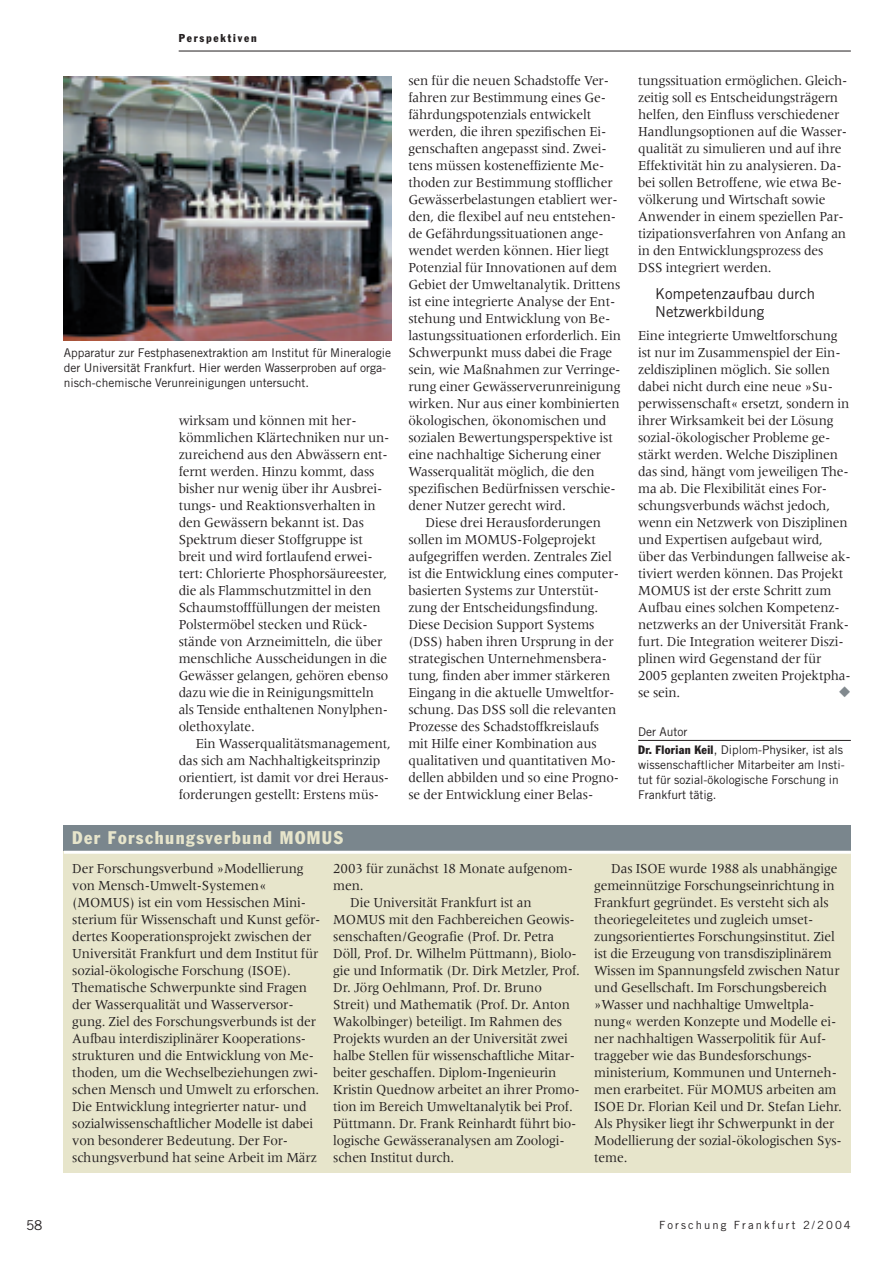
<style>
.page{position:relative;width:893px;height:1263px;background:#fff}
.page>*{position:absolute;margin:0;border:0;box-sizing:border-box;transform-origin:0 0}
.t1{font:condensed 18px "Franklin Gothic";letter-spacing:.08em;color:#e7e5cb}
.t2{font:15px/18px "Trade Gothic";color:#231f20}
.t3{font:14.25px/17px "Meridien";letter-spacing:-.01em;color:#231f20;scale:.95 1}
.t4{font:13.5px "Trade Gothic";color:#231f20}
.t5{font:12px/14.9px "Trade Gothic";color:#231f20}
.t6{font:11.25px "Trade Gothic";letter-spacing:.185em;color:#231f20}
.t7{font:condensed 11.25px "Franklin Gothic";letter-spacing:.16em;color:#231f20}
.s1{font-family:"Franklin Gothic";font-stretch:condensed}
</style>
<div class="page">
<hr style="left:179px;top:51px;width:671px;height:1px;background:#231f20">
<img style="left:64px;top:77px;width:327px;height:263px">
<div style="left:64px;top:828px;width:786px;height:345px;background:#e7e5cb"></div>
<div style="left:64px;top:826px;width:786px;height:25px;background:#7a868d"></div>
<hr style="left:64px;top:851px;width:786px;height:3px;background:#fff">
<hr style="left:638px;top:740px;width:212px;height:1px;background:#231f20">
<p class="t7" style="left:179px;top:34px;width:80px">Perspektiven</p>
<p class="t5" style="left:64px;top:346px;width:329px">Apparatur zur Festphasenextraktion am Institut für Mineralogie der Universität Frankfurt. Hier werden Wasserproben auf orga&shy;nisch-chemische Verunreinigungen untersucht.</p>
<p class="t3" style="left:179px;top:413px;width:223px">wirksam und können mit her&shy;kömmlichen Klärtechniken nur un&shy;zureichend aus den Abwässern ent&shy;fernt werden. Hinzu kommt, dass bisher nur wenig über ihr Ausbrei&shy;tungs- und Reaktionsverhalten in den Gewässern bekannt ist. Das<br>Spektrum dieser Stoffgruppe ist breit und wird fortlaufend erwei&shy;tert: Chlorierte Phosphorsäureester, die als Flammschutzmittel in den<br>Schaumstofffüllungen der meisten<br>Polstermöbel stecken und Rück&shy;stände von Arzneimitteln, die über menschliche Ausscheidungen in die<br>Gewässer gelangen, gehören ebenso dazu wie die in Reinigungsmitteln als Tenside enthaltenen Nonylphen&shy;olethoxylate.</p>
<p class="t3" style="left:179px;top:736px;width:225px;text-indent:17px">Ein Wasserqualitätsmanagement, das sich am Nachhaltigkeitsprinzip orientiert, ist damit vor drei Heraus&shy;forderungen gestellt: Erstens müs-</p>
<p class="t1" style="left:72px;top:831px;width:272px">Der Forschungsverbund MOMUS</p>
<p class="t3" style="left:408px;top:73px;width:225px">sen für die neuen Schadstoffe Ver&shy;fahren zur Bestimmung eines Ge&shy;fährdungspotenzials entwickelt werden, die ihren spezifischen Ei&shy;genschaften angepasst sind. Zwei&shy;tens müssen kosteneffiziente Me&shy;thoden zur Bestimmung stofflicher Gewässerbelastungen etabliert wer&shy;den, die flexibel auf neu entstehen&shy;de Gefährdungssituationen ange&shy;wendet werden können. Hier liegt Potenzial für Innovationen auf dem Gebiet der Umweltanalytik. Drittens ist eine integrierte Analyse der Ent&shy;stehung und Entwicklung von Be&shy;lastungssituationen erforderlich. Ein Schwerpunkt muss dabei die Frage sein, wie Maßnahmen zur Verringe&shy;rung einer Gewässerverunreinigung wirken. Nur aus einer kombinierten ökologischen, ökonomischen und sozialen Bewertungsperspektive ist eine nachhaltige Sicherung einer Wasserqualität möglich, die den spezifischen Bedürfnissen verschie&shy;dener Nutzer gerecht wird.</p>
<p class="t3" style="left:408px;top:515px;width:223px;text-indent:17px">Diese drei Herausforderungen sollen im MOMUS-Folgeprojekt aufgegriffen werden. Zentrales Ziel ist die Entwicklung eines computer&shy;basierten Systems zur Unterstüt&shy;zung der Entscheidungsfindung.<br>Diese Decision Support Systems (DSS) haben ihren Ursprung in der strategischen Unternehmensbera&shy;tung, finden aber immer stärkeren Eingang in die aktuelle Umweltfor&shy;schung. Das DSS soll die relevanten Prozesse des Schadstoffkreislaufs mit Hilfe einer Kombination aus qualitativen und quantitativen Mo&shy;dellen abbilden und so eine Progno&shy;se der Entwicklung einer Belas-</p>
<p class="t3" style="left:638px;top:73px;width:222px">tungssituation ermöglichen. Gleich&shy;zeitig soll es Entscheidungsträgern helfen, den Einfluss verschiedener Handlungsoptionen auf die Wasser&shy;qualität zu simulieren und auf ihre Effektivität hin zu analysieren. Da&shy;bei sollen Betroffene, wie etwa Be&shy;völkerung und Wirtschaft sowie Anwender in einem speziellen Par&shy;tizipationsverfahren von Anfang an in den Entwicklungsprozess des DSS integriert werden.</p>
<p class="t2" style="left:655px;top:286px;width:161px">Kompetenzaufbau durch<br>Netzwerkbildung</p>
<p class="t3" style="left:638px;top:328px;width:225px">Eine integrierte Umweltforschung ist nur im Zusammenspiel der Ein&shy;zeldisziplinen möglich. Sie sollen dabei nicht durch eine neue »Su&shy;perwissenschaft« ersetzt, sondern in ihrer Wirksamkeit bei der Lösung sozial-ökologischer Probleme ge&shy;stärkt werden. Welche Disziplinen das sind, hängt vom jeweiligen The&shy;ma ab. Die Flexibilität eines For&shy;schungsverbunds wächst jedoch, wenn ein Netzwerk von Disziplinen und Expertisen aufgebaut wird, über das Verbindungen fallweise ak&shy;tiviert werden können. Das Projekt MOMUS ist der erste Schritt zum Aufbau eines solchen Kompetenz&shy;netzwerks an der Universität Frank&shy;furt. Die Integration weiterer Diszi&shy;plinen wird Gegenstand der für 2005 geplanten zweiten Projektpha&shy;se sein.</p>
<p class="t5" style="left:638px;top:724px;width:206px;line-height:18.1px">Der Autor<br><span class="s1">Dr. Florian Keil</span>, Diplom-Physiker, ist als</p>
<p class="t5" style="left:638px;top:758px;width:208px">wissenschaftlicher Mitarbeiter am Insti&shy;tut für sozial-ökologische Forschung in<br>Frankfurt tätig.</p>
<p class="t3" style="left:72px;top:861px;width:263px">Der Forschungsverbund »Modellierung von Mensch-Umwelt-Systemen« (MOMUS) ist ein vom Hessischen Mini&shy;sterium für Wissenschaft und Kunst geför&shy;dertes Kooperationsprojekt zwischen der Universität Frankfurt und dem Institut für sozial-ökologische Forschung (ISOE).<br>Thematische Schwerpunkte sind Fragen der Wasserqualität und Wasserversor&shy;gung. Ziel des Forschungsverbunds ist der Aufbau interdisziplinärer Kooperations&shy;strukturen und die Entwicklung von Me&shy;thoden, um die Wechselbeziehungen zwi&shy;schen Mensch und Umwelt zu erforschen.<br>Die Entwicklung integrierter natur- und sozialwissenschaftlicher Modelle ist dabei von besonderer Bedeutung. Der For&shy;schungsverbund hat seine Arbeit im März</p>
<p class="t3" style="left:333px;top:861px;width:254px">2003 für zunächst 18 Monate aufgenom-</p>
<p class="t3" style="left:333px;top:878px;width:33px">men.</p>
<p class="t3" style="left:350px;top:895px;width:192px">Die Universität Frankfurt ist an</p>
<p class="t3" style="left:333px;top:912px;width:256px">MOMUS mit den Fachbereichen Geowis-</p>
<p class="t3" style="left:333px;top:929px;width:234px">senschaften/Geografie (Prof. Dr. Petra</p>
<p class="t3" style="left:333px;top:946px;width:258px">Döll, Prof. Dr. Wilhelm Püttmann), Biolo-</p>
<p class="t3" style="left:333px;top:963px;width:261px">gie und Informatik (Dr. Dirk Metzler, Prof.</p>
<p class="t3" style="left:333px;top:980px;width:221px">Dr. Jörg Oehlmann, Prof. Dr. Bruno</p>
<p class="t3" style="left:333px;top:997px;width:251px">Streit) und Mathematik (Prof. Dr. Anton</p>
<p class="t3" style="left:333px;top:1014px;width:242px">Wakolbinger) beteiligt. Im Rahmen des</p>
<p class="t3" style="left:333px;top:1031px;width:248px">Projekts wurden an der Universität zwei</p>
<p class="t3" style="left:333px;top:1048px;width:256px">halbe Stellen für wissenschaftliche Mitar-</p>
<p class="t3" style="left:333px;top:1065px;width:236px">beiter geschaffen. Diplom-Ingenieurin</p>
<p class="t3" style="left:333px;top:1082px;width:261px">Kristin Quednow arbeitet an ihrer Promo-</p>
<p class="t3" style="left:333px;top:1099px;width:254px">tion im Bereich Umweltanalytik bei Prof.</p>
<p class="t3" style="left:333px;top:1116px;width:257px">Püttmann. Dr. Frank Reinhardt führt bio-</p>
<p class="t3" style="left:333px;top:1133px;width:245px">logische Gewässeranalysen am Zoologi-</p>
<p class="t3" style="left:333px;top:1150px;width:129px">schen Institut durch.</p>
<p class="t3" style="left:594px;top:861px;width:262px;text-indent:17px">Das ISOE wurde 1988 als unabhängige gemeinnützige Forschungseinrichtung in Frankfurt gegründet. Es versteht sich als theoriegeleitetes und zugleich umset&shy;zungsorientiertes Forschungsinstitut. Ziel ist die Erzeugung von transdisziplinärem Wissen im Spannungsfeld zwischen Natur und Gesellschaft. Im Forschungsbereich »Wasser und nachhaltige Umweltpla&shy;nung« werden Konzepte und Modelle ei&shy;ner nachhaltigen Wasserpolitik für Auf&shy;traggeber wie das Bundesforschungs&shy;ministerium, Kommunen und Unterneh&shy;men erarbeitet. Für MOMUS arbeiten am ISOE Dr. Florian Keil und Dr. Stefan Liehr.<br>Als Physiker liegt ihr Schwerpunkt in der Modellierung der sozial-ökologischen Sys&shy;teme.</p>
<p class="t4" style="left:26px;top:1220px;width:18px">58</p>
<p class="t6" style="left:659px;top:1221px;width:193px">Forschung Frankfurt 2/2004</p>
</div>
